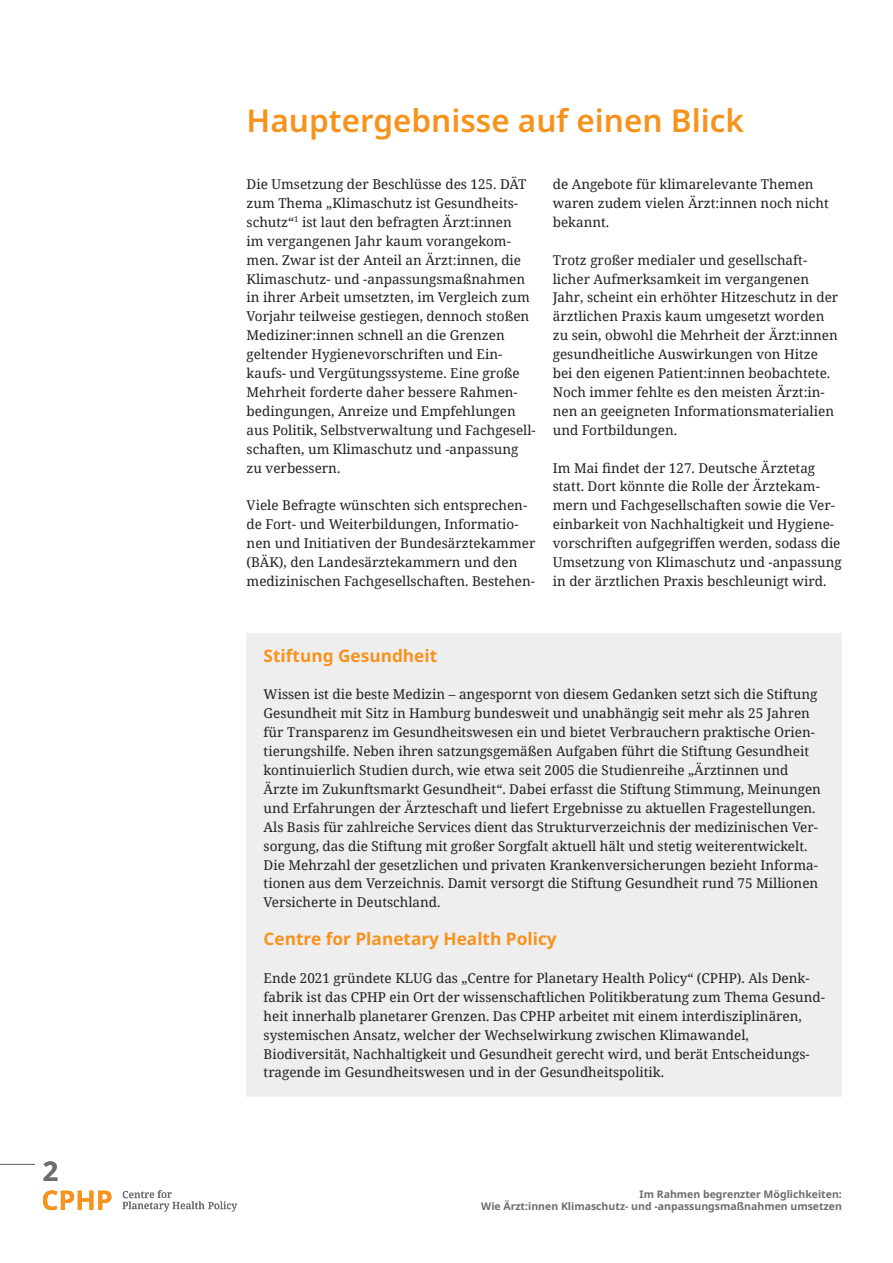
<style>
.page{position:relative;width:893px;height:1263px;background:#fff}
.page>*{position:absolute;margin:0;border:0;box-sizing:border-box;transform-origin:0 0}
._01_Überschrift{font:600 31.5px "Noto Sans";color:#f7931d}
.t1{font:700 27px "Noto Sans";color:#6c6d70}
._02_Überschrift{font:700 17.25px "Noto Sans";color:#f7931d}
._06_Fließtext{font:13.5px/18.9px "Noto Serif";color:#231f20}
.t2{font:700 10.5px/12px "Noto Sans";color:#6c6d70;text-align:right}
</style>
<div class="page">
<svg style="left:43px;top:1190px;width:68px;height:20px"></svg>
<svg style="left:123px;top:1190px;width:114px;height:21px"></svg>
<hr style="left:0;top:1164px;width:35px;height:1px;background:#6c6d70">
<div style="left:247px;top:633px;width:595px;height:464px;background:#eeeeef"></div>
<h2 class="t1" style="left:43px;top:1156px;width:17px">2</h2>
<p class="_01_Überschrift" style="left:247px;top:103px;width:499px">Hauptergebnisse auf einen Blick</p>
<p class="_06_Fließtext" style="left:247px;top:174px;width:291px">Die Umsetzung der Beschlüsse des 125. DÄT zum Thema „Klimaschutz ist Gesundheits&shy;schutz“<sup>1</sup> ist laut den befragten Ärzt:innen<br>im vergangenen Jahr kaum vorangekom&shy;men. Zwar ist der Anteil an Ärzt:innen, die Klimaschutz- und -anpassungsmaßnahmen in ihrer Arbeit umsetzten, im Vergleich zum Vorjahr teilweise gestiegen, dennoch stoßen Mediziner:innen schnell an die Grenzen geltender Hygienevorschriften und Ein&shy;kaufs- und Vergütungssysteme. Eine große Mehrheit forderte daher bessere Rahmen&shy;bedingungen, Anreize und Empfehlungen aus Politik, Selbstverwaltung und Fachgesell&shy;schaften, um Klimaschutz und -anpassung zu verbessern.</p>
<p class="_06_Fließtext" style="left:247px;top:495px;width:290px">Viele Befragte wünschten sich entsprechen&shy;de Fort- und Weiterbildungen, Informatio&shy;nen und Initiativen der Bundesärztekammer (BÄK), den Landesärztekammern und den medizinischen Fachgesellschaften. Bestehen-</p>
<p class="_06_Fließtext" style="left:553px;top:174px;width:278px">de Angebote für klimarelevante Themen waren zudem vielen Ärzt:innen noch nicht bekannt.</p>
<p class="_06_Fließtext" style="left:553px;top:250px;width:287px">Trotz großer medialer und gesellschaft&shy;licher Aufmerksamkeit im vergangenen Jahr, scheint ein erhöhter Hitzeschutz in der ärztlichen Praxis kaum umgesetzt worden zu sein, obwohl die Mehrheit der Ärzt:innen gesundheitliche Auswirkungen von Hitze bei den eigenen Patient:innen beobachtete.<br>Noch immer fehlte es den meisten Ärzt:in&shy;nen an geeigneten Informationsmaterialien und Fortbildungen.</p>
<p class="_06_Fließtext" style="left:553px;top:458px;width:290px">Im Mai findet der 127. Deutsche Ärztetag statt. Dort könnte die Rolle der Ärztekam&shy;mern und Fachgesellschaften sowie die Ver&shy;einbarkeit von Nachhaltigkeit und Hygiene&shy;vorschriften aufgegriffen werden, sodass die Umsetzung von Klimaschutz und -anpassung in der ärztlichen Praxis beschleunigt wird.</p>
<p class="_02_Überschrift" style="left:264px;top:645px;width:175px">Stiftung Gesundheit</p>
<p class="_06_Fließtext" style="left:264px;top:684px;width:559px">Wissen ist die beste Medizin – angespornt von diesem Gedanken setzt sich die Stiftung Gesundheit mit Sitz in Hamburg bundesweit und unabhängig seit mehr als 25 Jahren für Transparenz im Gesundheitswesen ein und bietet Verbrauchern praktische Orien&shy;tierungshilfe. Neben ihren satzungsgemäßen Aufgaben führt die Stiftung Gesundheit kontinuierlich Studien durch, wie etwa seit 2005 die Studienreihe „Ärztinnen und Ärzte im Zukunftsmarkt Gesundheit“. Dabei erfasst die Stiftung Stimmung, Meinungen und Erfahrungen der Ärzteschaft und liefert Ergebnisse zu aktuellen Fragestellungen.<br>Als Basis für zahlreiche Services dient das Strukturverzeichnis der medizinischen Ver&shy;sorgung, das die Stiftung mit großer Sorgfalt aktuell hält und stetig weiterentwickelt.<br>Die Mehrzahl der gesetzlichen und privaten Krankenversicherungen bezieht Informa&shy;tionen aus dem Verzeichnis. Damit versorgt die Stiftung Gesundheit rund 75 Millionen Versicherte in Deutschland.</p>
<p class="_02_Überschrift" style="left:264px;top:929px;width:295px">Centre for Planetary Health Policy</p>
<p class="_06_Fließtext" style="left:264px;top:968px;width:563px">Ende 2021 gründete KLUG das „Centre for Planetary Health Policy“ (CPHP). Als Denk&shy;fabrik ist das CPHP ein Ort der wissenschaftlichen Politikberatung zum Thema Gesund&shy;heit innerhalb planetarer Grenzen. Das CPHP arbeitet mit einem interdisziplinären, systemischen Ansatz, welcher der Wechselwirkung zwischen Klimawandel, Biodiversität, Nachhaltigkeit und Gesundheit gerecht wird, und berät Entscheidungs&shy;tragende im Gesundheitswesen und in der Gesundheitspolitik.</p>
<p class="t2" style="left:481px;top:1188px;width:362px">Im Rahmen begrenzter Möglichkeiten:<br>Wie Ärzt:innen Klimaschutz- und -anpassungsmaßnahmen umsetzen</p>
</div>
